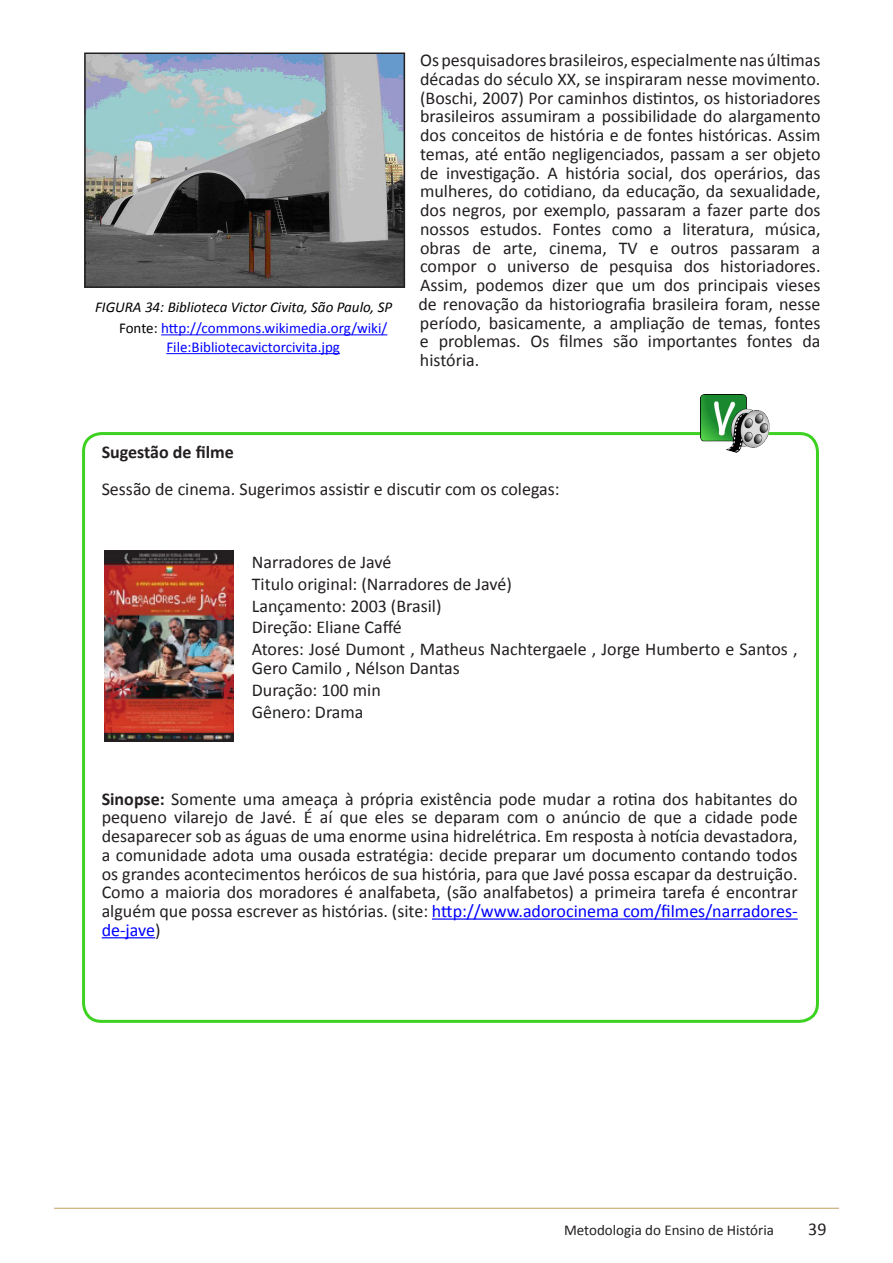
<style>
.page{position:relative;width:893px;height:1263px;background:#fff}
.page>*{position:absolute;margin:0;border:0;box-sizing:border-box;transform-origin:0 0}
.Texto{font:18px/18.8px "Calibri";color:#231f20;text-align:justify}
.Texto-2{font:700 18px "Calibri";color:#231f20}
.Texto-3{font:15px/18.8px "Calibri";color:#00f;text-align:center}
.Texto_figura{font:italic 15px "Calibri";color:#000}
.t1{font:15px "Calibri";color:#231f20}
.s1{color:#000}
.s2{font-weight:700}
.s3{color:#00f}
</style>
<div class="page">
<hr style="left:54px;top:1208px;width:785px;height:1px;background:#c0a062">
<img style="left:87px;top:55px;width:315px;height:230px">
<div style="left:84px;top:52px;width:321px;height:236px;border:2px solid #231f20"></div>
<hr style="left:161px;top:334px;width:226px;height:1px;background:#00f">
<hr style="left:166px;top:353px;width:174px;height:1px;background:#00f">
<div style="left:82px;top:432px;width:737px;height:591px;border:3px solid #3dd121;border-radius:18px"></div>
<hr style="left:432px;top:918px;width:366px;height:2px;background:#00f">
<hr style="left:102px;top:937px;width:53px;height:1px;background:#00f">
<img style="left:701px;top:395px;width:69px;height:57px">
<img style="left:104px;top:550px;width:130px;height:192px">
<p class="Texto_figura" style="left:95px;top:298px;width:299px">FIGURA 34: Biblioteca Victor Civita, São Paulo, SP</p>
<p class="Texto-3" style="left:119px;top:318px;width:270px"><span class="s1">Fonte:</span> http://commons.wikimedia.org/wiki/<br>File:Bibliotecavictorcivita.jpg</p>
<p class="Texto" style="left:418px;top:50px;width:404px">Os pesquisadores brasileiros, especialmente nas últimas décadas do século XX, se inspiraram nesse movimento. (Boschi, 2007) Por caminhos distintos, os historiadores brasileiros assumiram a possibilidade do alargamento dos conceitos de história e de fontes históricas. Assim temas, até então negligenciados, passam a ser objeto de investigação. A história social, dos operários, das mulheres, do cotidiano, da educação, da sexualidade, dos negros, por exemplo, passaram a fazer parte dos nossos estudos. Fontes como a literatura, música, obras de arte, cinema, TV e outros passaram a compor o universo de pesquisa dos historiadores.<br>Assim, podemos dizer que um dos principais vieses de renovação da historiografia brasileira foram, nesse período, basicamente, a ampliação de temas, fontes e problemas. Os filmes são importantes fontes da história.</p>
<p class="Texto-2" style="left:102px;top:441px;width:134px">Sugestão de filme</p>
<p class="Texto" style="left:102px;top:478px;width:459px">Sessão de cinema. Sugerimos assistir e discutir com os colegas:</p>
<p class="Texto" style="left:252px;top:552px;width:141px">Narradores de Javé</p>
<p class="Texto" style="left:252px;top:574px;width:262px">Titulo original: (Narradores de Javé)</p>
<p class="Texto" style="left:252px;top:595px;width:191px">Lançamento: 2003 (Brasil)</p>
<p class="Texto" style="left:252px;top:617px;width:151px">Direção: Eliane Caffé</p>
<p class="Texto" style="left:252px;top:639px;width:547px">Atores: José Dumont , Matheus Nachtergaele , Jorge Humberto e Santos ,<br>Gero Camilo , Nélson Dantas</p>
<p class="Texto" style="left:252px;top:679px;width:130px">Duração: 100 min</p>
<p class="Texto" style="left:252px;top:701px;width:113px">Gênero: Drama</p>
<p class="Texto" style="left:102px;top:788px;width:697px"><span class="s2">Sinopse:</span> Somente uma ameaça à própria existência pode mudar a rotina dos habitantes do pequeno vilarejo de Javé. É aí que eles se deparam com o anúncio de que a cidade pode desaparecer sob as águas de uma enorme usina hidrelétrica. Em resposta à notícia devastadora, a comunidade adota uma ousada estratégia: decide preparar um documento contando todos os grandes acontecimentos heróicos de sua história, para que Javé possa escapar da destruição.<br>Como a maioria dos moradores é analfabeta, (são analfabetos) a primeira tarefa é encontrar alguém que possa escrever as histórias. (site: <span class="s3">http://www.adorocinema com/filmes/narradores&shy;de-jave</span>)</p>
<p class="t1" style="left:564px;top:1220px;width:211px">Metodologia do Ensino de História</p>
<p class="Texto" style="left:808px;top:1219px;width:20px">39</p>
</div>
